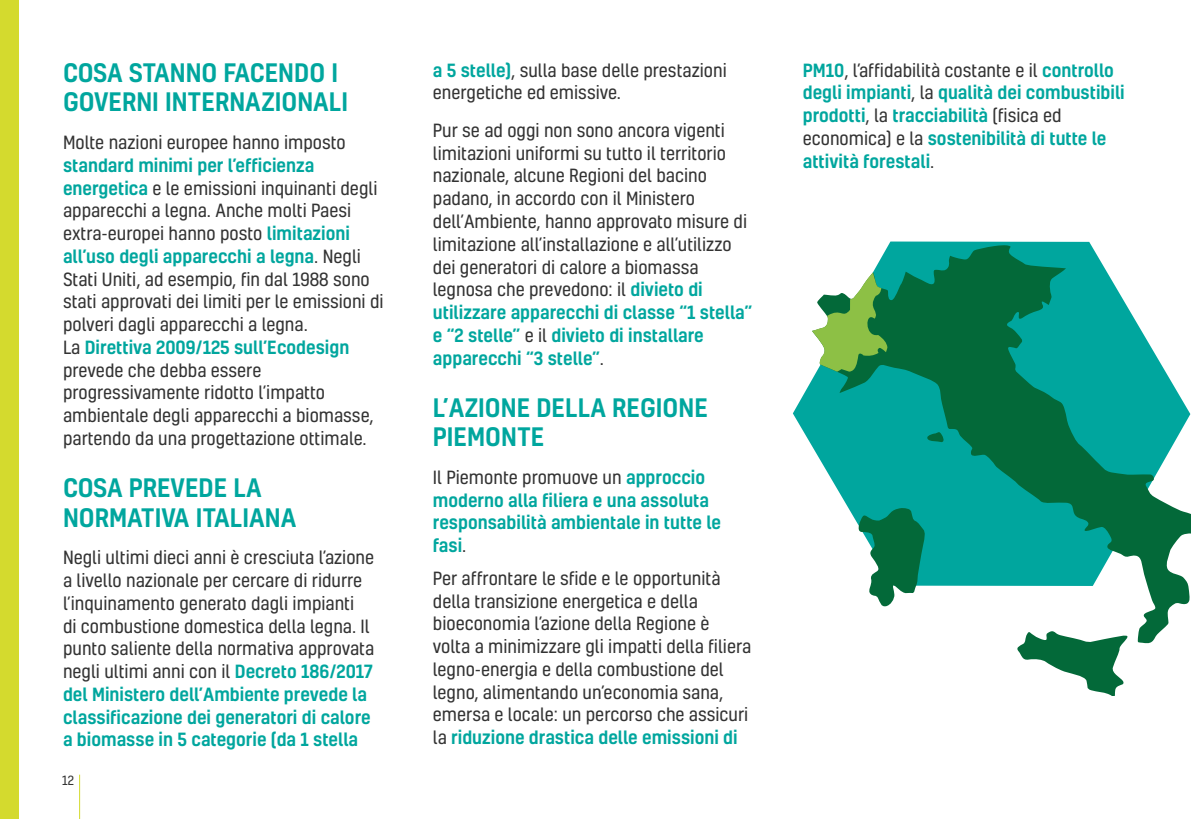
<style>
.page{position:relative;width:1191px;height:819px;background:#fff}
.page>*{position:absolute;margin:0;border:0;box-sizing:border-box;transform-origin:0 0}
.t1{font:500 24.5px/29.4px "Kelson";color:#00a69e}
.t2{font:17.5px/22.8px "Kelson";color:#333}
.t3{font:500 17.5px/22.8px "Kelson";color:#00a69e}
.t4{font:12.25px "Kelson";color:#333}
.s1{font-weight:500;color:#00a69e}
.s2{font-weight:400;color:#333}
</style>
<div class="page">
<svg style="left:793px;top:241px;width:298px;height:205px"></svg>
<svg style="left:812px;top:245px;width:379px;height:450px"></svg>
<svg style="left:812px;top:272px;width:75px;height:99px"></svg>
<hr style="left:79px;top:774px;width:1px;height:45px;background:#d4da2e">
<div style="left:0;top:0;width:18px;height:819px;background:#d4da2e"></div>
<h1 class="t1" style="left:63px;top:57px;width:287px">COSA STANNO FACENDO I<br>GOVERNI INTERNAZIONALI</h1>
<p class="t2" style="left:63px;top:131px;width:284px">Molte nazioni europee hanno imposto</p>
<p class="t2" style="left:63px;top:153px;width:322px"><span class="s1">standard minimi per l’efficienza energetica</span> e le emissioni inquinanti degli apparecchi a legna. Anche molti Paesi extra-europei hanno posto <span class="s1">limitazioni all’uso degli apparecchi a legna</span>. Negli Stati Uniti, ad esempio, fin dal 1988 sono stati approvati dei limiti per le emissioni di polveri dagli apparecchi a legna.<br>La <span class="s1">Direttiva 2009/125 sull’Ecodesign </span>prevede che debba essere progressivamente ridotto l’impatto ambientale degli apparecchi a biomasse, partendo da una progettazione ottimale.</p>
<h1 class="t1" style="left:63px;top:472px;width:235px">COSA PREVEDE LA<br>NORMATIVA ITALIANA</h1>
<p class="t2" style="left:63px;top:546px;width:313px">Negli ultimi dieci anni è cresciuta l’azione a livello nazionale per cercare di ridurre l’inquinamento generato dagli impianti<br>di combustione domestica della legna. Il punto saliente della normativa approvata negli ultimi anni con il <span class="s1">Decreto 186/2017 del Ministero dell’Ambiente prevede la classificazione dei generatori di calore a biomasse in 5 categorie (da 1 stella</span></p>
<p class="t4" style="left:62px;top:772px;width:13px">12</p>
<p class="t2" style="left:433px;top:58px;width:295px"><span class="s1">a 5 stelle)</span>, sulla base delle prestazioni energetiche ed emissive.</p>
<p class="t2" style="left:433px;top:119px;width:321px">Pur se ad oggi non sono ancora vigenti limitazioni uniformi su tutto il territorio nazionale, alcune Regioni del bacino padano, in accordo con il Ministero dell’Ambiente, hanno approvato misure di limitazione all’installazione e all’utilizzo dei generatori di calore a biomassa legnosa che prevedono: il <span class="s1">divieto di utilizzare apparecchi di classe “1 stella” e “2 stelle”</span> e il <span class="s1">divieto di installare apparecchi “3 stelle”</span>.</p>
<h1 class="t1" style="left:433px;top:392px;width:276px">L’AZIONE DELLA REGIONE<br>PIEMONTE</h1>
<p class="t3" style="left:433px;top:465px;width:290px"><span class="s2">Il Piemonte promuove un</span> approccio moderno alla filiera e una assoluta responsabilità ambientale in tutte le fasi<span class="s2">.</span></p>
<p class="t2" style="left:433px;top:566px;width:320px">Per affrontare le sfide e le opportunità della transizione energetica e della bioeconomia l’azione della Regione è volta a minimizzare gli impatti della filiera legno-energia e della combustione del legno, alimentando un’economia sana, emersa e locale: un percorso che assicuri la <span class="s1">riduzione drastica delle emissioni di</span></p>
<p class="t3" style="left:802px;top:58px;width:323px">PM10<span class="s2">, l’affidabilità costante e il</span> controllo degli impianti<span class="s2">, la</span> qualità dei combustibili prodotti<span class="s2">, la</span> tracciabilità <span class="s2">(fisica ed economica) e la</span> sostenibilità di tutte le attività forestali<span class="s2">.</span></p>
</div>
